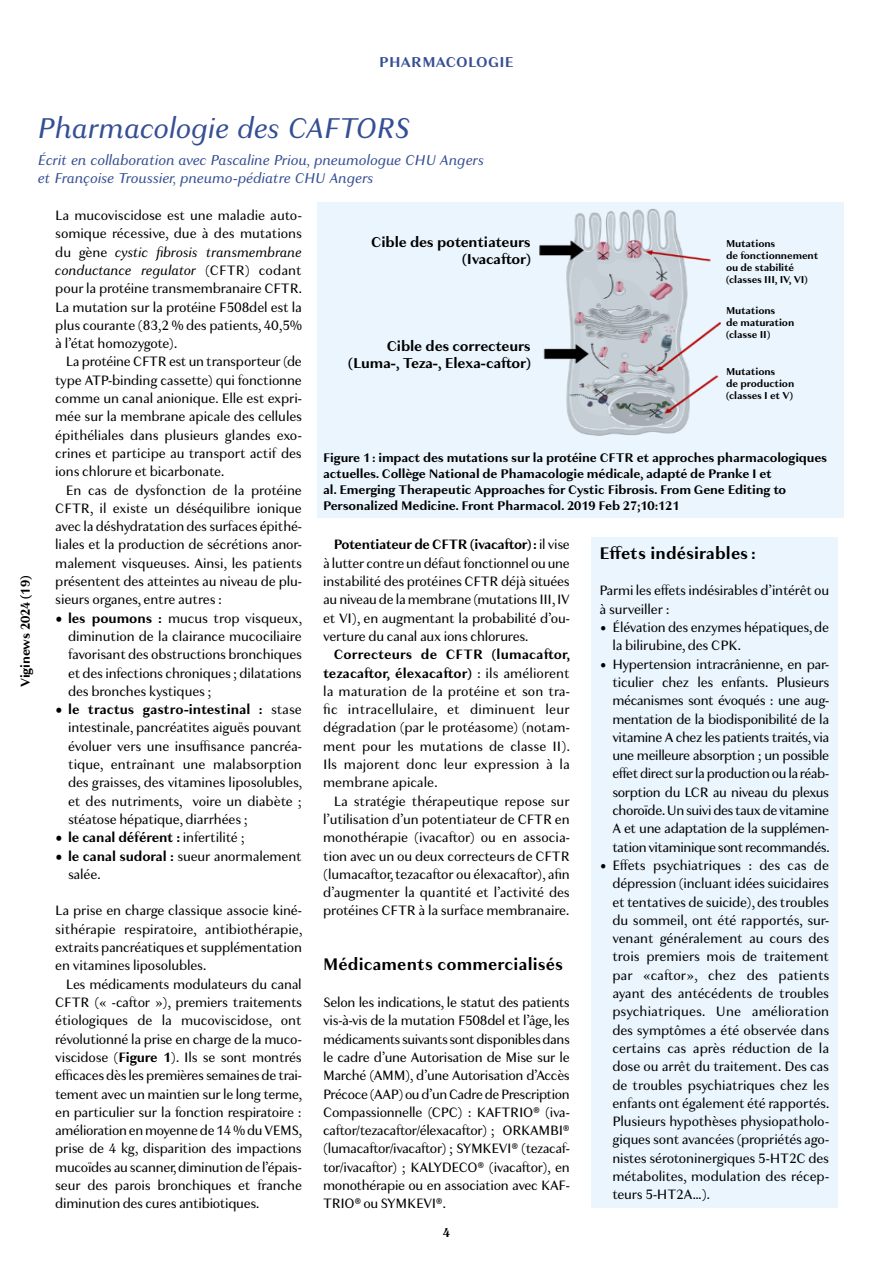
<style>
.page{position:relative;width:893px;height:1263px;background:#fff}
.page>*{position:absolute;margin:0;border:0;box-sizing:border-box;transform-origin:0 0}
.t1{font:italic 30px "Granville";color:#354f94}
.t2{font:700 17.7px "Granville";letter-spacing:.01em;color:#000}
.t3{font:italic 15px/18px "Granville";color:#354f94}
.t4{font:700 15px/16.5px "Granville";letter-spacing:-.01em;color:#000;text-align:right}
.t5{font:700 15px "Granville";letter-spacing:.015em;color:#354f94}
.t6{font:14.25px/18.3px "Granville";letter-spacing:-.015em;color:#000;text-align:justify}
.t7{font:700 14.25px "Granville";letter-spacing:-.01em;color:#000}
.t8{font:700 13.5px "Granville";letter-spacing:-.01em;color:#000}
.t9{font:700 13.05px/16px "Granville";letter-spacing:-.01em;color:#000}
.t10{font:700 10.5px/12px "Granville";letter-spacing:-.01em;color:#000}
.s1{font-style:italic}
.s2{font-weight:700}
.s3{font-weight:400}
</style>
<div class="page">
<div style="left:317px;top:202px;width:527px;height:315px;background:#ebf5fd"></div>
<img style="left:539px;top:209px;width:182px;height:227px">
<div style="left:591px;top:537px;width:247px;height:671px;background:#ebf5fd"></div>
<p class="t5" style="left:379px;top:51px;width:136px">PHARMACOLOGIE</p>
<h1 class="t1" style="left:38px;top:109px;width:374px">Pharmacologie des CAFTORS</h1>
<p class="t3" style="left:38px;top:151px;width:447px">Écrit en collaboration avec Pascaline Priou, pneumologue CHU Angers et Françoise Troussier, pneumo-pédiatre CHU Angers</p>
<p class="t8" style="left:16px;top:687px;width:113px;rotate:-90deg">Viginews 2024 (19)</p>
<p class="t6" style="left:55px;top:206px;width:249px">La mucoviscidose est une maladie auto&shy;somique récessive, due à des mutations du gène <span class="s1">cystic fibrosis transmembrane conductance regulator</span> (CFTR) codant pour la protéine transmembranaire CFTR.<br>La mutation sur la protéine F508del est la plus courante (83,2 % des patients, 40,5% à l’état homozygote).</p>
<p class="t6" style="left:55px;top:353px;width:248px;text-indent:11px">La protéine CFTR est un transporteur (de type ATP-binding cassette) qui fonctionne comme un canal anionique. Elle est expri&shy;mée sur la membrane apicale des cellules épithéliales dans plusieurs glandes exo&shy;crines et participe au transport actif des ions chlorure et bicarbonate.</p>
<p class="t6" style="left:55px;top:481px;width:248px;text-indent:11px">En cas de dysfonction de la protéine CFTR, il existe un déséquilibre ionique avec la déshydratation des surfaces épithé&shy;liales et la production de sécrétions anor&shy;malement visqueuses. Ainsi, les patients présentent des atteintes au niveau de plu&shy;sieurs organes, entre autres :</p>
<p class="t6" style="left:68px;top:609px;width:236px;text-indent:-13px"><span class="s2">• les poumons :</span> mucus trop visqueux, diminution de la clairance mucociliaire favorisant des obstructions bronchiques et des infections chroniques ; dilatations des bronches kystiques ;</p>
<p class="t6" style="left:68px;top:701px;width:236px;text-indent:-13px"><span class="s2">• le tractus gastro-intestinal :</span> stase intestinale, pancréatites aiguës pouvant évoluer vers une insuffisance pancréa&shy;tique, entraînant une malabsorption des graisses, des vitamines liposolubles, et des nutriments, voire un diabète ; stéatose hépatique, diarrhées ;</p>
<p class="t7" style="left:55px;top:828px;width:191px">• le canal déférent : <span class="s3">infertilité ;</span></p>
<p class="t6" style="left:68px;top:847px;width:235px;text-indent:-13px"><span class="s2">• le canal sudoral :</span> sueur anormalement salée.</p>
<p class="t6" style="left:55px;top:902px;width:249px">La prise en charge classique associe kiné&shy;sithérapie respiratoire, antibiothérapie, extraits pancréatiques et supplémentation en vitamines liposolubles.</p>
<p class="t6" style="left:55px;top:975px;width:249px;text-indent:11px">Les médicaments modulateurs du canal CFTR (« -caftor »), premiers traitements étiologiques de la mucoviscidose, ont révolutionné la prise en charge de la muco&shy;viscidose (<span class="s2">Figure 1</span>). Ils se sont montrés efficaces dès les premières semaines de trai&shy;tement avec un maintien sur le long terme, en particulier sur la fonction respiratoire : amélioration en moyenne de 14 % du VEMS, prise de 4 kg, disparition des impactions mucoïdes au scanner, diminution de l’épais&shy;seur des parois bronchiques et franche diminution des cures antibiotiques.</p>
<p class="t4" style="left:371px;top:234px;width:161px">Cible des potentiateurs (Ivacaftor)</p>
<p class="t4" style="left:348px;top:338px;width:184px">Cible des correcteurs (Luma-, Teza-, Elexa-caftor)</p>
<p class="t10" style="left:726px;top:238px;width:94px">Mutations<br>de fonctionnement ou de stabilité (classes III, IV, VI)</p>
<p class="t10" style="left:726px;top:305px;width:70px">Mutations<br>de maturation (classe II)</p>
<p class="t10" style="left:726px;top:366px;width:70px">Mutations<br>de production (classes I et V)</p>
<p class="t9" style="left:323px;top:450px;width:506px">Figure 1 : impact des mutations sur la protéine CFTR et approches pharmacologiques actuelles. Collège National de Phamacologie médicale, adapté de Pranke I et<br>al. Emerging Therapeutic Approaches for Cystic Fibrosis. From Gene Editing to Personalized Medicine. Front Pharmacol. 2019 Feb 27;10:121</p>
<p class="t6" style="left:323px;top:536px;width:248px;text-indent:11px"><span class="s2">Potentiateur de CFTR (ivacaftor) :</span> il vise à lutter contre un défaut fonctionnel ou une instabilité des protéines CFTR déjà situées au niveau de la membrane (mutations III, IV et VI), en augmentant la probabilité d’ou&shy;verture du canal aux ions chlorures.</p>
<p class="t6" style="left:323px;top:646px;width:249px;text-indent:11px"><span class="s2">Correcteurs de CFTR (lumacaftor, tezacaftor, élexacaftor)</span> : ils améliorent la maturation de la protéine et son tra&shy;fic intracellulaire, et diminuent leur dégradation (par le protéasome) (notam&shy;ment pour les mutations de classe II).<br>Ils majorent donc leur expression à la membrane apicale.</p>
<p class="t6" style="left:323px;top:792px;width:248px;text-indent:11px">La stratégie thérapeutique repose sur l’utilisation d’un potentiateur de CFTR en monothérapie (ivacaftor) ou en associa&shy;tion avec un ou deux correcteurs de CFTR (lumacaftor, tezacaftor ou élexacaftor), afin d’augmenter la quantité et l’activité des protéines CFTR à la surface membranaire.</p>
<p class="t2" style="left:323px;top:952px;width:241px">Médicaments commercialisés</p>
<p class="t6" style="left:323px;top:993px;width:248px">Selon les indications, le statut des patients vis-à-vis de la mutation F508del et l’âge, les médicaments suivants sont disponibles dans le cadre d’une Autorisation de Mise sur le Marché (AMM), d’une Autorisation d’Accès Précoce (AAP) ou d’un Cadre de Prescription Compassionnelle (CPC) : KAFTRIO® (iva&shy;caftor/tezacaftor/élexacaftor) ; ORKAMBI® (lumacaftor/ivacaftor) ; SYMKEVI® (tezacaf&shy;tor/ivacaftor) ; KALYDECO® (ivacaftor), en monothérapie ou en association avec KAF-TRIO® ou SYMKEVI®.</p>
<p class="t8" style="left:443px;top:1224px;width:9px">4</p>
<p class="t2" style="left:600px;top:541px;width:158px">Effets indésirables :</p>
<p class="t6" style="left:600px;top:582px;width:231px">Parmi les effets indésirables d’intérêt ou à surveiller :</p>
<p class="t6" style="left:612px;top:618px;width:218px;text-indent:-13px">• Élévation des enzymes hépatiques, de la bilirubine, des CPK.</p>
<p class="t6" style="left:612px;top:655px;width:219px;text-indent:-13px">• Hypertension intracrânienne, en par&shy;ticulier chez les enfants. Plusieurs mécanismes sont évoqués : une aug&shy;mentation de la biodisponibilité de la vitamine A chez les patients traités, via une meilleure absorption ; un possible effet direct sur la production ou la réab&shy;sorption du LCR au niveau du plexus choroïde. Un suivi des taux de vitamine A et une adaptation de la supplémen&shy;tation vitaminique sont recommandés.</p>
<p class="t6" style="left:612px;top:856px;width:219px;text-indent:-13px">• Effets psychiatriques : des cas de dépression (incluant idées suicidaires et tentatives de suicide), des troubles du sommeil, ont été rapportés, sur&shy;venant généralement au cours des trois premiers mois de traitement par «caftor», chez des patients ayant des antécédents de troubles psychiatriques. Une amélioration des symptômes a été observée dans certains cas après réduction de la dose ou arrêt du traitement. Des cas de troubles psychiatriques chez les enfants ont également été rapportés.<br>Plusieurs hypothèses physiopatholo&shy;giques sont avancées (propriétés ago&shy;nistes sérotoninergiques 5-HT2C des métabolites, modulation des récep&shy;teurs 5-HT2A…).</p>
</div>
